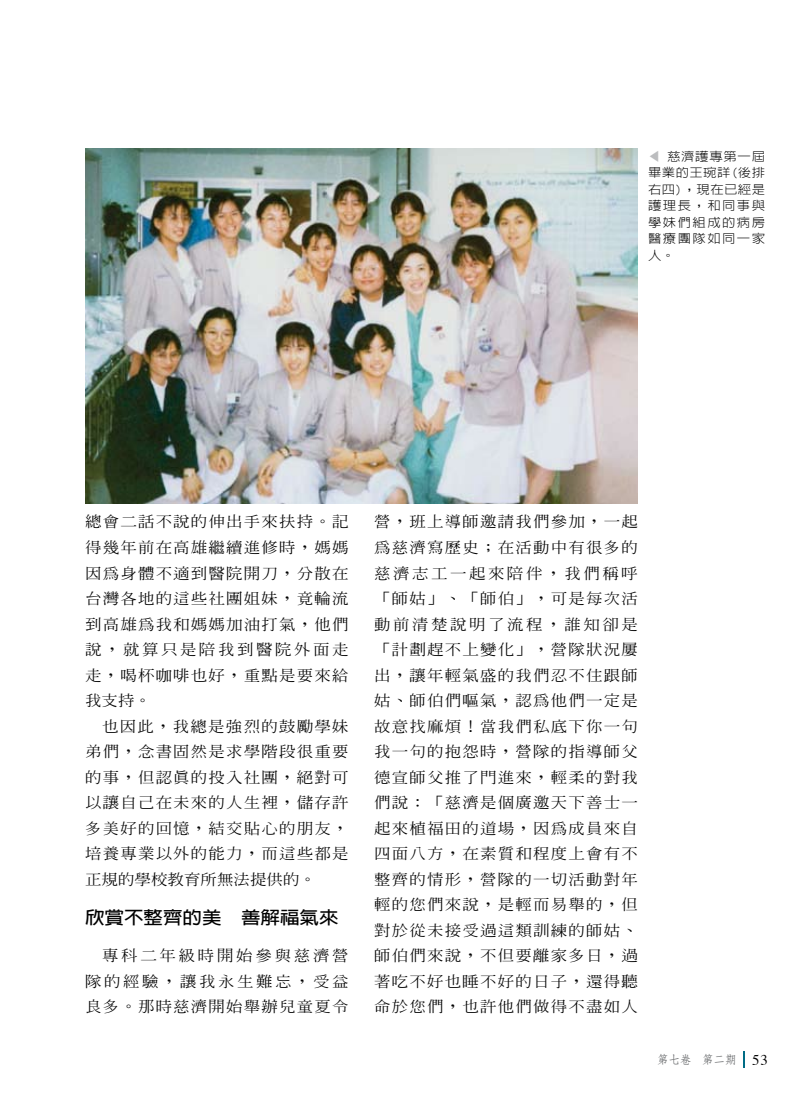
<style>
.page{position:relative;width:808px;height:1106px;background:#fff}
.page>*{position:absolute;margin:0;border:0;box-sizing:border-box;transform-origin:0 0}
.t1{font:700 17.55px "Lin Gothic";color:#000;scale:1.11 1}
.t2{font:500 14.85px/25.5px "Inn Ming";letter-spacing:.07em;color:#000;text-align:justify;scale:1.11 1}
.t3{font:300 12.15px/16.5px "Lin Gothic";letter-spacing:.105em;color:#000;text-align:justify;scale:1.1 1}
.t4{font:300 12.15px "Lin Gothic";color:#bcbdbf;scale:1.1 1}
.t5{font:700 12px "Nan Sung";letter-spacing:-.05em;color:#6d6f71}
.s1{font-family:"Times";font-weight:400;font-size:14.85px;color:#000}
</style>
<div class="page">
<svg style="left:743px;top:1051px;width:1px;height:17px"></svg>
<img style="left:85px;top:149px;width:553px;height:354px">
<p class="t3" style="left:648px;top:148px;width:108px;text-indent:19px">慈濟護專第一屆畢業的王琬詳(後排右四)，現在已經是護理長，和同事與學妹們組成的病房醫療團隊如同一家人。</p>
<p class="t4" style="left:648px;top:163px;width:14px;rotate:-90deg">▲</p>
<p class="t2" style="left:85px;top:509px;width:239px">總會二話不說的伸出手來扶持。記得幾年前在高雄繼續進修時，媽媽因為身體不適到醫院開刀，分散在台灣各地的這些社團姐妹，竟輪流到高雄為我和媽媽加油打氣，他們說，就算只是陪我到醫院外面走走，喝杯咖啡也好，重點是要來給我支持。</p>
<p class="t2" style="left:85px;top:713px;width:239px;text-indent:17px">也因此，我總是強烈的鼓勵學妹弟們，念書固然是求學階段很重要的事，但認真的投入社團，絕對可以讓自己在未來的人生裡，儲存許多美好的回憶，結交貼心的朋友，培養專業以外的能力，而這些都是正規的學校教育所無法提供的。</p>
<p class="t1" style="left:85px;top:908px;width:230px">欣賞不整齊的美　善解福氣來</p>
<p class="t2" style="left:85px;top:943px;width:239px;text-indent:17px">專科二年級時開始參與慈濟營隊的經驗，讓我永生難忘，受益良多。那時慈濟開始舉辦兒童夏令</p>
<p class="t2" style="left:374px;top:509px;width:239px">營，班上導師邀請我們參加，一起為慈濟寫歷史；在活動中有很多的慈濟志工一起來陪伴，我們稱呼「師姑」、「師伯」，可是每次活動前清楚說明了流程，誰知卻是「計劃趕不上變化」，營隊狀況屢出，讓年輕氣盛的我們忍不住跟師姑、師伯們嘔氣，認為他們一定是故意找麻煩！當我們私底下你一句我一句的抱怨時，營隊的指導師父德宣師父推了門進來，輕柔的對我們說：「慈濟是個廣邀天下善士一起來植福田的道場，因為成員來自四面八方，在素質和程度上會有不整齊的情形，營隊的一切活動對年輕的您們來說，是輕而易舉的，但對於從未接受過這類訓練的師姑、師伯們來說，不但要離家多日，過著吃不好也睡不好的日子，還得聽命於您們，也許他們做得不盡如人</p>
<p class="t5" style="left:657px;top:1053px;width:112px">第七卷 第二期 <span class="s1">53</span></p>
</div>
